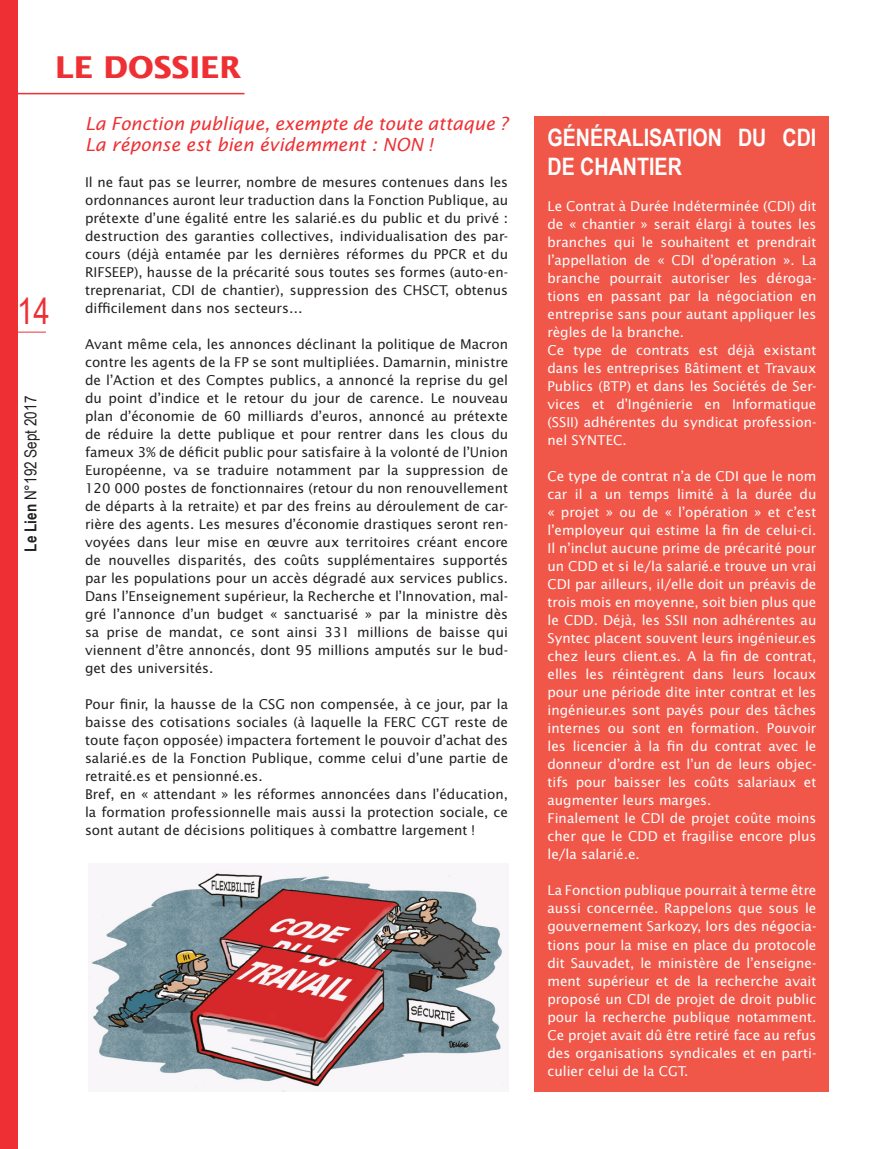
<style>
.page{position:relative;width:893px;height:1149px;background:#fff}
.page>*{position:absolute;margin:0;border:0;box-sizing:border-box;transform-origin:0 0}
.t1{font:36px "Arial Narrow";color:#ee3034}
.t2{font:700 30px "Lucida Sans Std";color:#ee3034}
.t3{font:700 24px/28.8px "Arial Narrow";color:#fff}
.t4{font:italic 18px "Lucida Sans Std";color:#ee3034}
.t5{font:16.5px "Arial Narrow";color:#231f20}
.t6{font:13.5px/18px "Lucida Sans Std";color:#231f20;text-align:justify}
.t7{font:13.5px/18px "Lucida Sans Std";color:#fff;text-align:justify}
.s1{font-weight:700}
</style>
<div class="page">
<hr style="left:0;top:93px;width:244px;height:1px;background:#ee3034">
<svg style="left:17px;top:332px;width:29px;height:1px"></svg>
<div style="left:0;top:0;width:17px;height:1148px;background:#ee3034"></div>
<div style="left:535px;top:116px;width:294px;height:975px;background:#f05749"></div>
<img style="left:89px;top:870px;width:415px;height:221px">
<p class="t2" style="left:55px;top:51px;width:188px">LE DOSSIER</p>
<p class="t1" style="left:17px;top:285px;width:34px">14</p>
<p class="t5" style="left:19px;top:551px;width:157px;rotate:-90deg"><span class="s1">Le Lien</span> N°192 Sept 2017</p>
<p class="t4" style="left:85px;top:113px;width:425px">La Fonction publique, exempte de toute attaque ?</p>
<p class="t4" style="left:85px;top:134px;width:349px">La réponse est bien évidemment : NON !</p>
<p class="t6" style="left:85px;top:173px;width:425px">Il ne faut pas se leurrer, nombre de mesures contenues dans les ordonnances auront leur traduction dans la Fonction Publique, au prétexte d’une égalité entre les salarié.es du public et du privé : destruction des garanties collectives, individualisation des par&shy;cours (déjà entamée par les dernières réformes du PPCR et du RIFSEEP), hausse de la précarité sous toutes ses formes (auto-en&shy;treprenariat, CDI de chantier), suppression des CHSCT, obtenus difficilement dans nos secteurs…</p>
<p class="t6" style="left:85px;top:335px;width:425px">Avant même cela, les annonces déclinant la politique de Macron contre les agents de la FP se sont multipliées. Damarnin, ministre de l’Action et des Comptes publics, a annoncé la reprise du gel du point d’indice et le retour du jour de carence. Le nouveau plan d’économie de 60 milliards d’euros, annoncé au prétexte de réduire la dette publique et pour rentrer dans les clous du fameux 3% de déficit public pour satisfaire à la volonté de l’Union Européenne, va se traduire notamment par la suppression de 120 000 postes de fonctionnaires (retour du non renouvellement de départs à la retraite) et par des freins au déroulement de car&shy;rière des agents. Les mesures d’économie drastiques seront ren&shy;voyées dans leur mise en œuvre aux territoires créant encore de nouvelles disparités, des coûts supplémentaires supportés par les populations pour un accès dégradé aux services publics.<br>Dans l’Enseignement supérieur, la Recherche et l’Innovation, mal&shy;gré l’annonce d’un budget « sanctuarisé » par la ministre dès sa prise de mandat, ce sont ainsi 331 millions de baisse qui viennent d’être annoncés, dont 95 millions amputés sur le bud&shy;get des universités.</p>
<p class="t6" style="left:85px;top:695px;width:425px">Pour finir, la hausse de la CSG non compensée, à ce jour, par la baisse des cotisations sociales (à laquelle la FERC CGT reste de toute façon opposée) impactera fortement le pouvoir d’achat des salarié.es de la Fonction Publique, comme celui d’une partie de retraité.es et pensionné.es.</p>
<p class="t6" style="left:85px;top:785px;width:425px">Bref, en « attendant » les réformes annoncées dans l’éducation, la formation professionnelle mais aussi la protection sociale, ce sont autant de décisions politiques à combattre largement !</p>
<p class="t3" style="left:547px;top:122px;width:270px">GÉNÉRALISATION DU CDI<br>DE CHANTIER</p>
<p class="t7" style="left:547px;top:197px;width:270px">Le Contrat à Durée Indéterminée (CDI) dit de « chantier » serait élargi à toutes les branches qui le souhaitent et prendrait l’appellation de « CDI d’opération ». La branche pourrait autoriser les déroga&shy;tions en passant par la négociation en entreprise sans pour autant appliquer les règles de la branche.</p>
<p class="t7" style="left:547px;top:341px;width:270px">Ce type de contrats est déjà existant dans les entreprises Bâtiment et Travaux Publics (BTP) et dans les Sociétés de Ser&shy;vices et d’Ingénierie en Informatique (SSII) adhérentes du syndicat profession&shy;nel SYNTEC.</p>
<p class="t7" style="left:547px;top:467px;width:270px">Ce type de contrat n’a de CDI que le nom car il a un temps limité à la durée du « projet » ou de « l’opération » et c’est l’employeur qui estime la fin de celui-ci.<br>Il n’inclut aucune prime de précarité pour un CDD et si le/la salarié.e trouve un vrai CDI par ailleurs, il/elle doit un préavis de trois mois en moyenne, soit bien plus que le CDD. Déjà, les SSII non adhérentes au Syntec placent souvent leurs ingénieur.es chez leurs client.es. A la fin de contrat, elles les réintègrent dans leurs locaux pour une période dite inter contrat et les ingénieur.es sont payés pour des tâches internes ou sont en formation. Pouvoir les licencier à la fin du contrat avec le donneur d’ordre est l’un de leurs objec&shy;tifs pour baisser les coûts salariaux et augmenter leurs marges.</p>
<p class="t7" style="left:547px;top:809px;width:270px">Finalement le CDI de projet coûte moins cher que le CDD et fragilise encore plus le/la salarié.e.</p>
<p class="t7" style="left:547px;top:881px;width:270px">La Fonction publique pourrait à terme être aussi concernée. Rappelons que sous le gouvernement Sarkozy, lors des négocia&shy;tions pour la mise en place du protocole dit Sauvadet, le ministère de l’enseigne&shy;ment supérieur et de la recherche avait proposé un CDI de projet de droit public pour la recherche publique notamment.<br>Ce projet avait dû être retiré face au refus des organisations syndicales et en parti&shy;culier celui de la CGT.</p>
</div>
